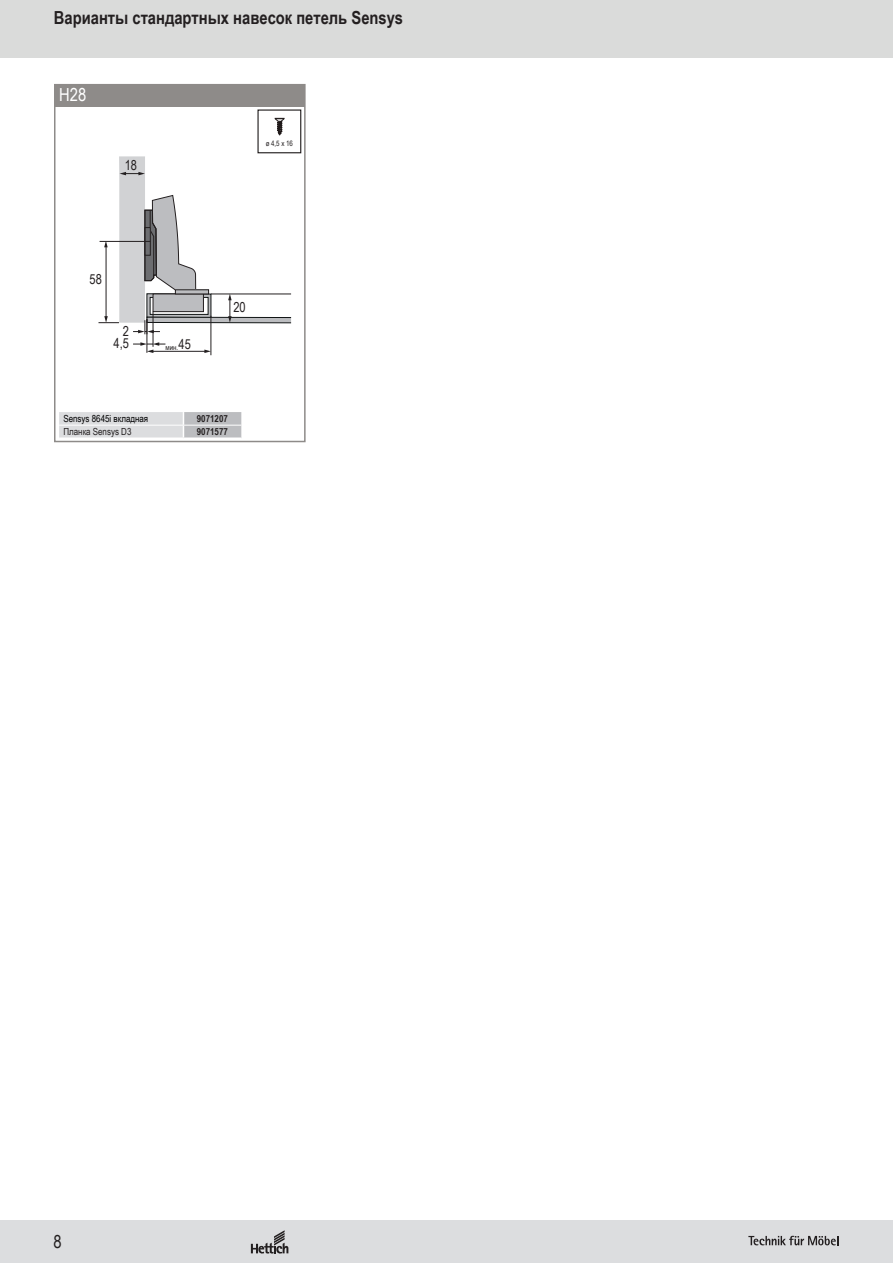
<style>
.page{position:relative;width:893px;height:1263px;background:#fff}
.page>*{position:absolute;margin:0;border:0;box-sizing:border-box;transform-origin:0 0}
.t1{font:700 18px "Arial Narrow";color:#231f20}
.t2{font:18px "Arial Narrow";color:#fff}
.t3{font:18px "Arial Narrow";color:#231f20}
.t4{font:13.8px/12.9px "Arial Narrow";color:#231f20;text-align:right}
.t5{font:9.75px "Arial Narrow";color:#000001}
.t6{font:700 9.75px "Arial Narrow";color:#231f20}
.t7{font:9.75px "Arial Narrow";color:#231f20}
.t8{font:7.5px "Arial Narrow";color:#231f20}
.s1{font-size:13.8px}
</style>
<div class="page">
<div style="left:0;top:1220px;width:893px;height:43px;background:#dcdddf"></div>
<div style="left:0;top:0;width:893px;height:57px;background:#dadbda"></div>
<svg style="left:251px;top:1230px;width:37px;height:23px"></svg>
<svg style="left:748px;top:1236px;width:90px;height:9px"></svg>
<div style="left:55px;top:85px;width:250px;height:21px;background:#8e8b89"></div>
<div style="left:54px;top:84px;width:252px;height:358px;border:2px solid #8e8b89"></div>
<svg style="left:275px;top:118px;width:9px;height:17px"></svg>
<div style="left:257px;top:109px;width:44px;height:44px;border:1px solid #1e1a1a"></div>
<svg style="left:59px;top:412px;width:182px;height:25px;background:#d3d4d6"></svg>
<hr style="left:59px;top:425px;width:124px;height:1px;background:#fff">
<hr style="left:183px;top:425px;width:58px;height:1px;background:#fff">
<hr style="left:211px;top:294px;width:80px;height:1px;background:#231f20">
<div style="left:147px;top:317px;width:144px;height:6px;background:#bcbdc0"></div>
<div style="left:147px;top:317px;width:144px;height:6px;border:1px solid #101414"></div>
<hr style="left:147px;top:319px;width:1px;height:34px;background:#231f20">
<hr style="left:153px;top:312px;width:1px;height:35px;background:#231f20">
<svg style="left:228px;top:294px;width:4px;height:29px"></svg>
<svg style="left:99px;top:156px;width:110px;height:178px"></svg>
<hr style="left:211px;top:316px;width:1px;height:39px;background:#231f20">
<svg style="left:133px;top:342px;width:32px;height:11px"></svg>
<hr style="left:153px;top:351px;width:53px;height:1px;background:#231f20">
<svg style="left:204px;top:350px;width:7px;height:3px"></svg>
<p class="t1" style="left:54px;top:4px;width:351px">Варианты стандартных навесок петель Sensys</p>
<p class="t2" style="left:59px;top:82px;width:29px">H28</p>
<p class="t4" style="left:125px;top:159px;width:14px">18</p>
<p class="t8" style="left:266px;top:137px;width:29px">ø 4,5 x 16</p>
<p class="t4" style="left:90px;top:273px;width:14px">58</p>
<p class="t4" style="left:114px;top:324px;width:17px">2<br>4,5</p>
<p class="t8" style="left:165px;top:341px;width:27px">мин.<span class="s1">45</span></p>
<p class="t4" style="left:233px;top:300px;width:14px">20</p>
<p class="t5" style="left:63px;top:411px;width:86px">Sensys 8645i вкладная</p>
<p class="t6" style="left:197px;top:411px;width:33px">9071207</p>
<p class="t7" style="left:63px;top:424px;width:70px">Планка Sensys D3</p>
<p class="t6" style="left:197px;top:424px;width:33px">9071577</p>
<p class="t3" style="left:54px;top:1229px;width:10px">8</p>
</div>
